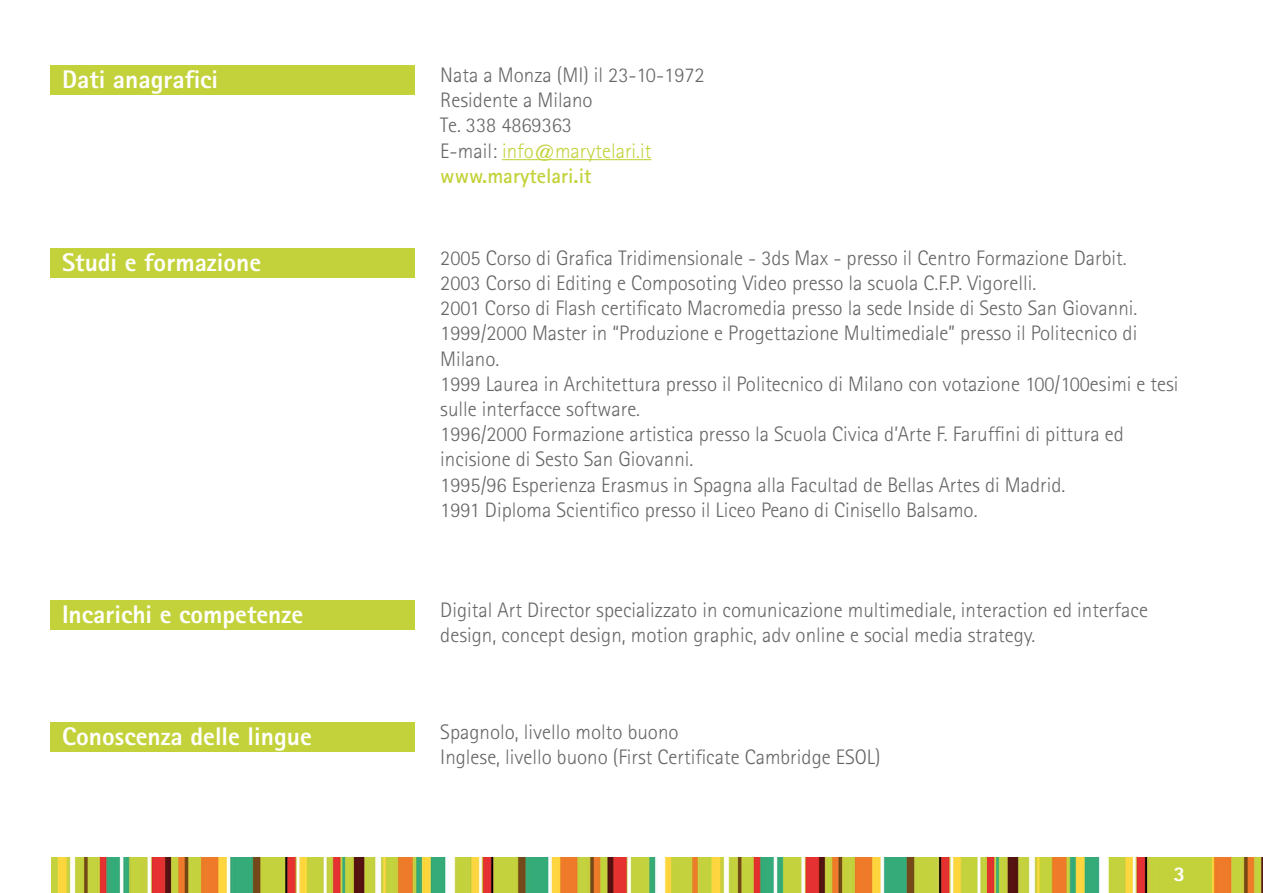
<style>
.page{position:relative;width:1263px;height:893px;background:#fff}
.page>*{position:absolute;margin:0;border:0;box-sizing:border-box;transform-origin:0 0}
.t1{font:800 25.5px "Rotis Sans Serif";color:#fff}
.t2{font:300 21px/25.2px "Rotis Sans Serif";color:#666}
.t3{font:800 21px "Rotis Sans Serif";color:#fff}
.s1{color:#c3d23a}
.s2{font-weight:700;color:#c3d23a}
</style>
<div class="page">
<img style="left:52px;top:858px;width:1211px;height:35px">
<div style="left:1159px;top:858px;width:52px;height:35px;background:#c3d23b"></div>
<div style="left:50px;top:66px;width:365px;height:29px;background:#c3d23b"></div>
<div style="left:50px;top:249px;width:365px;height:29px;background:#c3d23b"></div>
<div style="left:50px;top:601px;width:365px;height:29px;background:#c3d23b"></div>
<div style="left:50px;top:723px;width:365px;height:29px;background:#c3d23b"></div>
<hr style="left:502px;top:159px;width:149px;height:1px;background:#c3d23a">
<p class="t1" style="left:62px;top:63px;width:158px">Dati anagrafici</p>
<p class="t2" style="left:440px;top:62px;width:266px">Nata a Monza (MI) il 23-10-1972<br>Residente a Milano<br>Te. 338 4869363<br>E-mail: <span class="s1">info@marytelari.it </span><span class="s2">www.marytelari.it</span></p>
<p class="t1" style="left:62px;top:246px;width:201px">Studi e formazione</p>
<p class="t2" style="left:440px;top:245px;width:740px">2005 Corso di Grafica Tridimensionale - 3ds Max - presso il Centro Formazione Darbit.<br>2003 Corso di Editing e Composoting Video presso la scuola C.F.P. Vigorelli.<br>2001 Corso di Flash certificato Macromedia presso la sede Inside di Sesto San Giovanni.<br>1999/2000 Master in “Produzione e Progettazione Multimediale” presso il Politecnico di Milano.<br>1999 Laurea in Architettura presso il Politecnico di Milano con votazione 100/100esimi e tesi sulle interfacce software.<br>1996/2000 Formazione artistica presso la Scuola Civica d’Arte F. Faruffini di pittura ed incisione di Sesto San Giovanni.<br>1995/96 Esperienza Erasmus in Spagna alla Facultad de Bellas Artes di Madrid.<br>1991 Diploma Scientifico presso il Liceo Peano di Cinisello Balsamo.</p>
<p class="t1" style="left:62px;top:598px;width:243px">Incarichi e competenze</p>
<p class="t2" style="left:440px;top:597px;width:709px">Digital Art Director specializzato in comunicazione multimediale, interaction ed interface design, concept design, motion graphic, adv online e social media strategy.</p>
<p class="t1" style="left:62px;top:720px;width:251px">Conoscenza delle lingue</p>
<p class="t2" style="left:440px;top:719px;width:442px">Spagnolo, livello molto buono<br>Inglese, livello buono (First Certificate Cambridge ESOL)</p>
<p class="t3" style="left:1173px;top:861px;width:13px">3</p>
</div>
